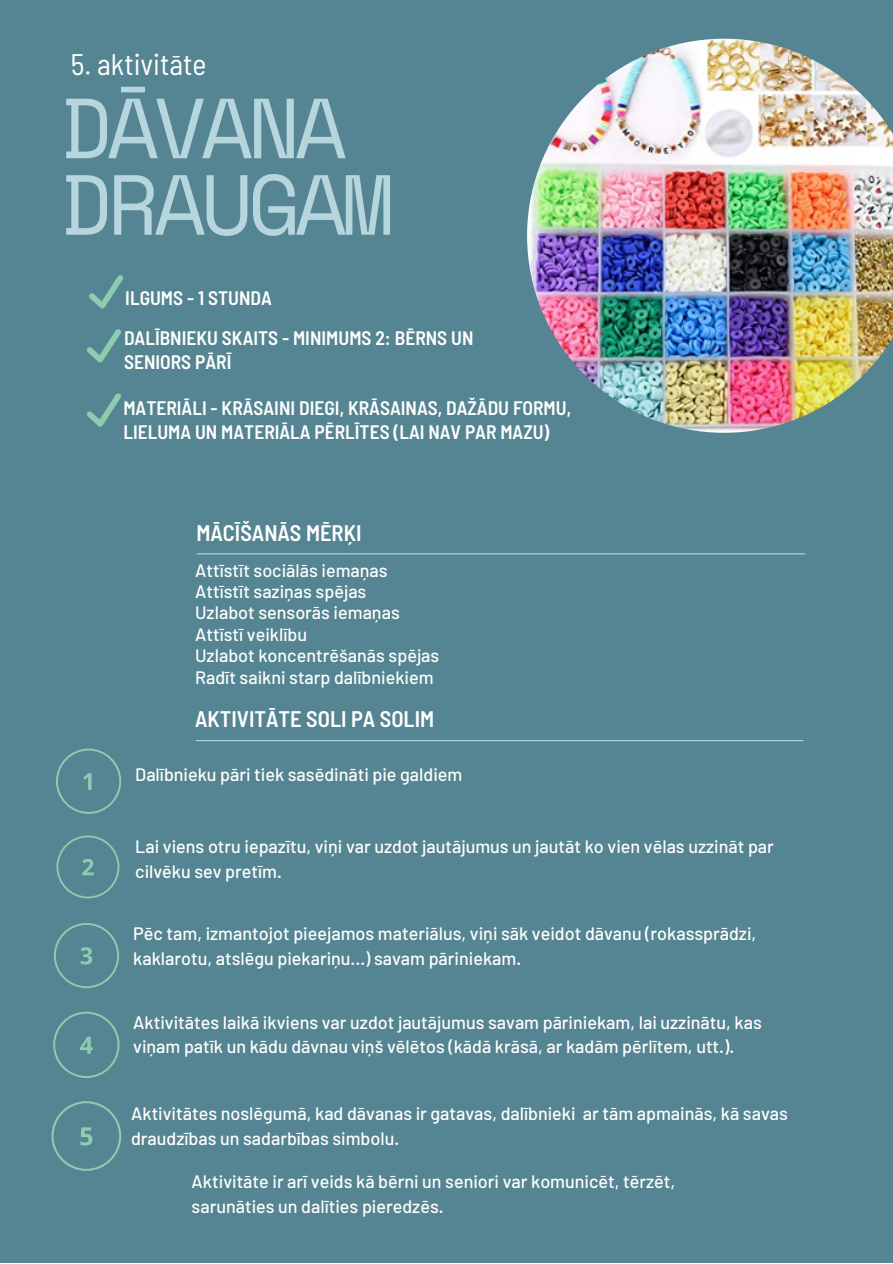
<style>
.page{position:relative;width:893px;height:1264px;background:#fff}
.page>*{position:absolute;margin:0;border:0;box-sizing:border-box;transform-origin:0 0}
.t1{font:85.05px/76.5px "Space Mono";letter-spacing:-.06em;color:#b7d5dd}
.t2{font:semi-condensed 29.7px "Barlow";color:#fff}
.t3{font:600 semi-condensed 22.5px "Barlow";color:#fff}
.t4{font:600 semi-condensed 19.5px/40px "Barlow";color:#fff}
.t5{font:500 18px/21.3px "Barlow";color:#fff}
</style>
<div class="page">
<div style="left:0;top:0;width:892px;height:1262px;background:#558592"></div>
<hr style="left:197px;top:553px;width:608px;height:1px;background:#b7d5dd">
<hr style="left:196px;top:740px;width:607px;height:1px;background:#b7d5dd">
<img style="left:527px;top:39px;width:365px;height:394px">
<svg style="left:89px;top:275px;width:34px;height:33px"></svg>
<svg style="left:87px;top:329px;width:34px;height:33px"></svg>
<svg style="left:87px;top:393px;width:34px;height:34px"></svg>
<svg style="left:56px;top:748px;width:65px;height:65px"></svg>
<svg style="left:56px;top:835px;width:63px;height:63px"></svg>
<svg style="left:54px;top:923px;width:65px;height:65px"></svg>
<svg style="left:53px;top:1011px;width:66px;height:66px"></svg>
<svg style="left:51px;top:1101px;width:70px;height:69px"></svg>
<h2 class="t2" style="left:71px;top:45px;width:137px">5. aktivitāte</h2>
<h1 class="t1" style="left:60px;top:88px;width:335px">DĀVANA<br>DRAUGAM</h1>
<p class="t4" style="left:124px;top:277px;width:351px">ILGUMS - 1 STUNDA<br>DALĪBNIEKU SKAITS - MINIMUMS 2: BĒRNS UN</p>
<p class="t4" style="left:124px;top:341px;width:109px">SENIORS PĀRĪ</p>
<p class="t4" style="left:123px;top:395px;width:449px;line-height:23.5px">MATERIĀLI - KRĀSAINI DIEGI, KRĀSAINAS, DAŽĀDU FORMU,<br>LIELUMA UN MATERIĀLA PĒRLĪTES (LAI NAV PAR MAZU)</p>
<p class="t3" style="left:196px;top:519px;width:167px">MĀCĪŠANĀS MĒRĶI</p>
<p class="t5" style="left:195px;top:559px;width:246px">Attīstīt sociālās iemaņas<br>Attīstīt saziņas spējas<br>Uzlabot sensorās iemaņas<br>Attīstī veiklību<br>Uzlabot koncentrēšanās spējas<br>Radīt saikni starp dalībniekiem</p>
<p class="t3" style="left:195px;top:704px;width:240px">AKTIVITĀTE SOLI PA SOLIM</p>
<p class="t5" style="left:135px;top:763px;width:328px">Dalībnieku pāri tiek sasēdināti pie galdiem</p>
<p class="t5" style="left:135px;top:833px;width:640px;line-height:24.8px">Lai viens otru iepazītu, viņi var uzdot jautājumus un jautāt ko vien vēlas uzzināt par cilvēku sev pretīm.</p>
<p class="t5" style="left:133px;top:920px;width:624px;line-height:24.8px">Pēc tam, izmantojot pieejamos materiālus, viņi sāk veidot dāvanu (rokassprādzi, kaklarotu, atslēgu piekariņu...) savam pāriniekam.</p>
<p class="t5" style="left:133px;top:1008px;width:630px;line-height:24.8px">Aktivitātes laikā ikviens var uzdot jautājumus savam pāriniekam, lai uzzinātu, kas viņam patīk un kādu dāvnau viņš vēlētos (kādā krāsā, ar kadām pērlītem, utt.).</p>
<p class="t5" style="left:131px;top:1100px;width:658px;line-height:24.8px">Aktivitātes noslēgumā, kad dāvanas ir gatavas, dalībnieki ar tām apmainās, kā savas draudzības un sadarbības simbolu.</p>
<p class="t5" style="left:192px;top:1168px;width:485px;line-height:24.8px">Aktivitāte ir arī veids kā bērni un seniori var komunicēt, tērzēt, sarunāties un dalīties pieredzēs.</p>
</div>
